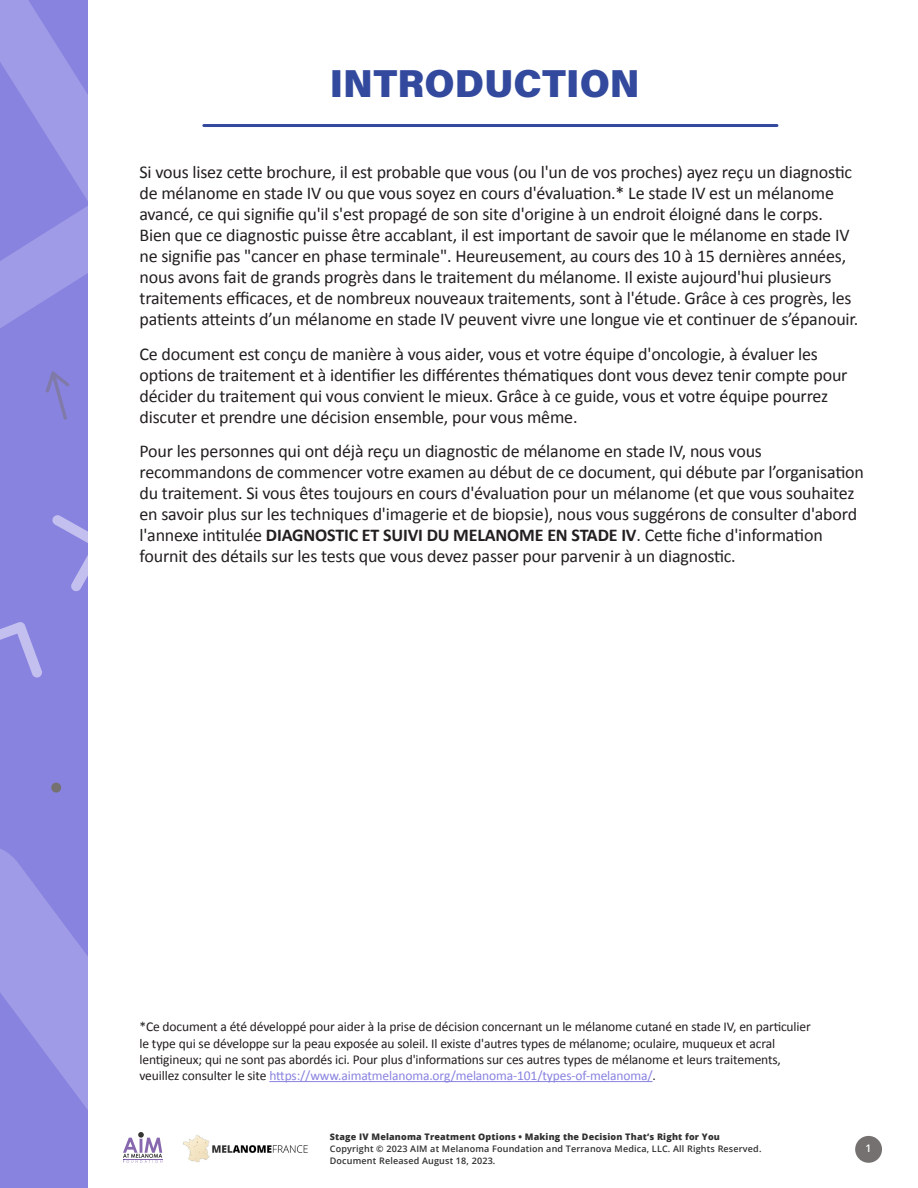
<style>
.page{position:relative;width:918px;height:1188px;background:#fff}
.page>*{position:absolute;margin:0;border:0;box-sizing:border-box;transform-origin:0 0}
.t1{font:39px "Acumin Variable Concept";color:#32499d}
.General_Paragraph{font:18px/21px "Calibri";letter-spacing:-.01em;color:#231f20}
.Footer_and_image_text{font:13.5px/16.2px "Calibri";letter-spacing:-.01em;color:#231f20}
.t2{font:600 10.5px "Open Sans";color:#fff}
.t3{font:600 9px/12px "Open Sans";letter-spacing:.02em;color:#313030}
.t4{font:800 9px "Open Sans";letter-spacing:.02em;color:#313030}
.s1{font-weight:700}
.s2{color:#8983e0}
</style>
<div class="page">
<div style="left:855px;top:1136px;width:27px;height:27px;background:#767171;border-radius:13px"></div>
<img style="left:296px;top:1145px;width:12px;height:8px">
<div style="left:0;top:0;width:88px;height:1188px;background:#8983e0"></div>
<svg style="left:0;top:622px;width:42px;height:56px"></svg>
<svg style="left:52px;top:515px;width:36px;height:76px"></svg>
<svg style="left:46px;top:391px;width:21px;height:29px"></svg>
<svg style="left:51px;top:782px;width:11px;height:11px"></svg>
<svg style="left:0;top:849px;width:296px;height:314px"></svg>
<svg style="left:0;top:0;width:88px;height:391px"></svg>
<hr style="left:269px;top:1081px;width:384px;height:1px;background:#8983e0">
<hr style="left:204px;top:124px;width:573px;height:3px;background:#32499d">
<p class="t1" style="left:330px;top:56px;width:312px">INTRODUCTION</p>
<p class="General_Paragraph" style="left:140px;top:161px;width:720px">Si vous lisez cette brochure, il est probable que vous (ou l'un de vos proches) ayez reçu un diagnostic de mélanome en stade IV ou que vous soyez en cours d'évaluation.* Le stade IV est un mélanome avancé, ce qui signifie qu'il s'est propagé de son site d'origine à un endroit éloigné dans le corps.<br>Bien que ce diagnostic puisse être accablant, il est important de savoir que le mélanome en stade IV ne signifie pas "cancer en phase terminale". Heureusement, au cours des 10 à 15 dernières années, nous avons fait de grands progrès dans le traitement du mélanome. Il existe aujourd'hui plusieurs traitements efficaces, et de nombreux nouveaux traitements, sont à l'étude. Grâce à ces progrès, les patients atteints d’un mélanome en stade IV peuvent vivre une longue vie et continuer de s’épanouir.</p>
<p class="General_Paragraph" style="left:140px;top:343px;width:710px">Ce document est conçu de manière à vous aider, vous et votre équipe d'oncologie, à évaluer les options de traitement et à identifier les différentes thématiques dont vous devez tenir compte pour décider du traitement qui vous convient le mieux. Grâce à ce guide, vous et votre équipe pourrez discuter et prendre une décision ensemble, pour vous même.</p>
<p class="General_Paragraph" style="left:140px;top:440px;width:726px">Pour les personnes qui ont déjà reçu un diagnostic de mélanome en stade IV, nous vous recommandons de commencer votre examen au début de ce document, qui débute par l’organisation du traitement. Si vous êtes toujours en cours d'évaluation pour un mélanome (et que vous souhaitez en savoir plus sur les techniques d'imagerie et de biopsie), nous vous suggérons de consulter d'abord l'annexe intitulée <span class="s1">DIAGNOSTIC ET SUIVI DU MELANOME EN STADE IV</span>. Cette fiche d'information fournit des détails sur les tests que vous devez passer pour parvenir à un diagnostic.</p>
<p class="Footer_and_image_text" style="left:140px;top:1018px;width:673px">*Ce document a été développé pour aider à la prise de décision concernant un le mélanome cutané en stade IV, en particulier le type qui se développe sur la peau exposée au soleil. Il existe d'autres types de mélanome; oculaire, muqueux et acral lentigineux; qui ne sont pas abordés ici. Pour plus d'informations sur ces autres types de mélanome et leurs traitements, veuillez consulter le site <span class="s2">https://www.aimatmelanoma.org/melanoma-101/types-of-melanoma/</span>.</p>
<p class="t4" style="left:330px;top:1130px;width:392px">Stage IV Melanoma Treatment Options • Making the Decision That’s Right for You</p>
<p class="t3" style="left:330px;top:1143px;width:433px">Copyright © 2023 AIM at Melanoma Foundation and Terranova Medica, LLC. All Rights Reserved.<br>Document Released August 18, 2023.</p>
<p class="t2" style="left:866px;top:1141px;width:7px">1</p>
</div>
